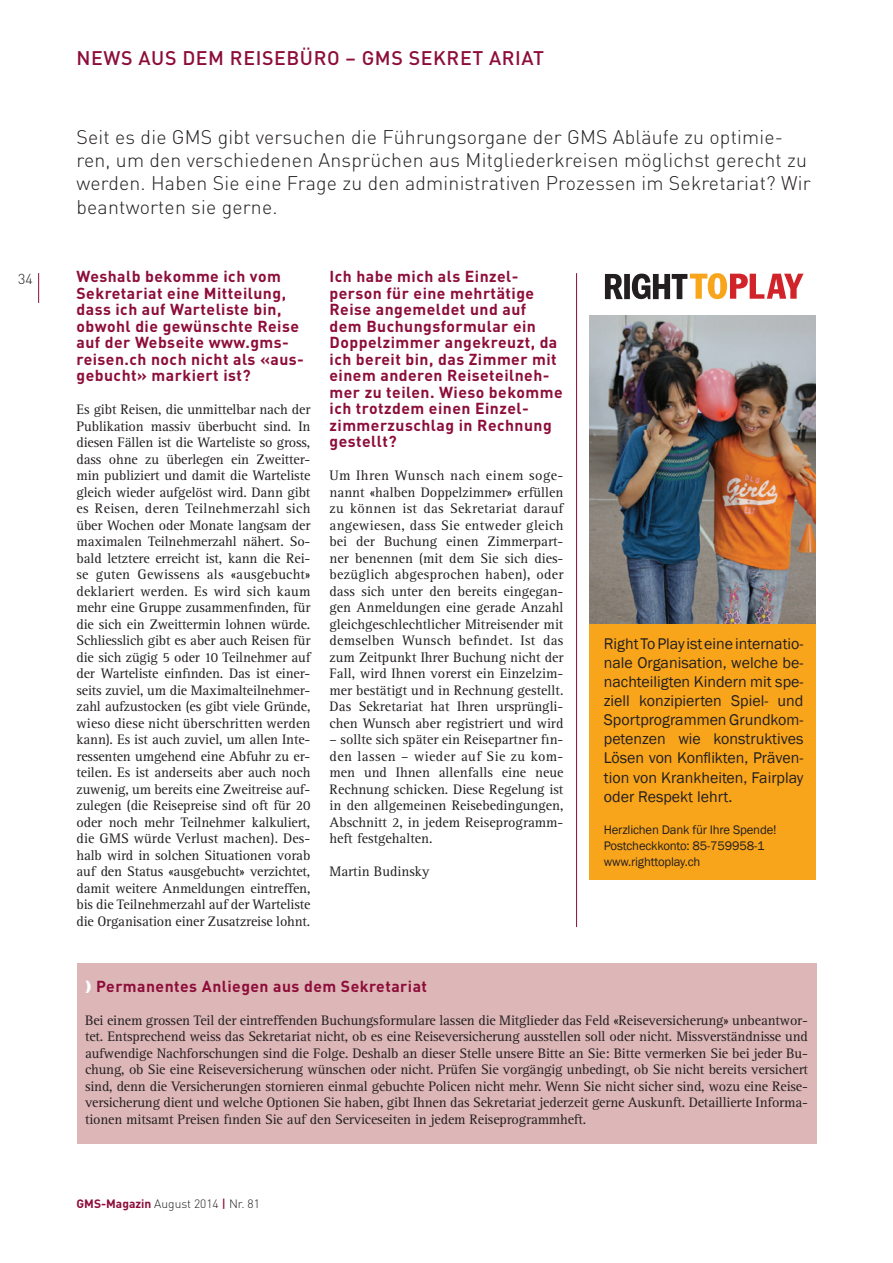
<style>
.page{position:relative;width:893px;height:1263px;background:#fff}
.page>*{position:absolute;margin:0;border:0;box-sizing:border-box;transform-origin:0 0}
.t1{font:300 19.5px/23.4px "DIN";letter-spacing:.01em;color:#231f20}
.t2{font:500 19.5px "DIN";letter-spacing:.03em;color:#8d0d3a}
.t3{font:15.9px/19.2px "Franklin Gothic";color:#231f20;text-align:justify}
.t4{font:700 15.75px/16.5px "DIN";letter-spacing:.03em;color:#8d0d3a}
.t5{font:14.25px/16.5px "Rotis Serif";color:#231f20;text-align:justify}
.t6{font:300 14.25px "DIN";color:#231f20}
.t7{font:12.75px/15.9px "Franklin Gothic";letter-spacing:-.015em;color:#231f20}
.t8{font:300 12px "DIN";color:#231f20}
.s1{color:#fff}
.s2{font-weight:700;color:#8d0d3a}
.s3{font-weight:500;color:#8d0d3a}
</style>
<div class="page">
<hr style="left:38px;top:273px;width:1px;height:30px;background:#8d0d3a">
<div style="left:77px;top:963px;width:739px;height:181px;background:#ddb6b7"></div>
<img style="left:589px;top:316px;width:226px;height:308px">
<div style="left:589px;top:624px;width:226px;height:255px;background:#f9a51b"></div>
<svg style="left:605px;top:273px;width:198px;height:26px"></svg>
<hr style="left:576px;top:273px;width:1px;height:654px;background:#8d0d3a">
<p class="t6" style="left:18px;top:270px;width:16px">34</p>
<h1 class="t2" style="left:77px;top:45px;width:469px">NEWS AUS DEM REISEBÜRO – GMS SEKRET ARIAT</h1>
<p class="t1" style="left:77px;top:125px;width:736px">Seit es die GMS gibt versuchen die Führungsorgane der GMS Abläufe zu optimie&shy;ren, um den verschiedenen Ansprüchen aus Mitgliederkreisen möglichst gerecht zu werden. Haben Sie eine Frage zu den administrativen Prozessen im Sekretariat? Wir beantworten sie gerne.</p>
<p class="t4" style="left:77px;top:267px;width:229px">Weshalb bekomme ich vom<br>Sekretariat eine Mitteilung, dass ich auf Warteliste bin, obwohl die gewünschte Reise auf der Webseite www.gms&shy;reisen.ch noch nicht als «aus&shy;gebucht» markiert ist?</p>
<p class="t5" style="left:77px;top:401px;width:235px">Es gibt Reisen, die unmittelbar nach der Publikation massiv überbucht sind. In diesen Fällen ist die Warteliste so gross, dass ohne zu überlegen ein Zweitter&shy;min publiziert und damit die Warteliste gleich wieder aufgelöst wird. Dann gibt es Reisen, deren Teilnehmerzahl sich über Wochen oder Monate langsam der maximalen Teilnehmerzahl nähert. So&shy;bald letztere erreicht ist, kann die Rei&shy;se guten Gewissens als «ausgebucht» deklariert werden. Es wird sich kaum mehr eine Gruppe zusammenfinden, für die sich ein Zweittermin lohnen würde.<br>Schliesslich gibt es aber auch Reisen für die sich zügig 5 oder 10 Teilnehmer auf der Warteliste einfinden. Das ist einer&shy;seits zuviel, um die Maximalteilnehmer&shy;zahl aufzustocken (es gibt viele Gründe, wieso diese nicht überschritten werden kann). Es ist auch zuviel, um allen Inte&shy;ressenten umgehend eine Abfuhr zu er&shy;teilen. Es ist anderseits aber auch noch zuwenig, um bereits eine Zweitreise auf&shy;zulegen (die Reisepreise sind oft für 20 oder noch mehr Teilnehmer kalkuliert, die GMS würde Verlust machen). Des&shy;halb wird in solchen Situationen vorab auf den Status «ausgebucht» verzichtet, damit weitere Anmeldungen eintreffen, bis die Teilnehmerzahl auf der Warteliste die Organisation einer Zusatzreise lohnt.</p>
<p class="t4" style="left:330px;top:267px;width:235px">Ich habe mich als Einzel&shy;person für eine mehrtätige<br>Reise angemeldet und auf<br>dem Buchungsformular ein<br>Doppelzimmer angekreuzt, da ich bereit bin, das Zimmer mit einem anderen Reiseteilneh&shy;mer zu teilen. Wieso bekomme ich trotzdem einen Einzel&shy;zimmerzuschlag in Rechnung gestellt?</p>
<p class="t5" style="left:330px;top:467px;width:235px">Um Ihren Wunsch nach einem soge&shy;nannt «halben Doppelzimmer» erfüllen zu können ist das Sekretariat darauf angewiesen, dass Sie entweder gleich bei der Buchung einen Zimmerpart&shy;ner benennen (mit dem Sie sich dies&shy;bezüglich abgesprochen haben), oder dass sich unter den bereits eingegan&shy;gen Anmeldungen eine gerade Anzahl gleichgeschlechtlicher Mitreisender mit demselben Wunsch befindet. Ist das zum Zeitpunkt Ihrer Buchung nicht der Fall, wird Ihnen vorerst ein Einzelzim&shy;mer bestätigt und in Rechnung gestellt.<br>Das Sekretariat hat Ihren ursprüngli&shy;chen Wunsch aber registriert und wird</p>
<p class="t5" style="left:330px;top:731px;width:235px">– sollte sich später ein Reisepartner fin&shy;den lassen – wieder auf Sie zu kom&shy;men und Ihnen allenfalls eine neue Rechnung schicken. Diese Regelung ist in den allgemeinen Reisebedingungen, Abschnitt 2, in jedem Reiseprogramm&shy;heft festgehalten.</p>
<p class="t5" style="left:330px;top:864px;width:101px">Martin Budinsky</p>
<p class="t3" style="left:604px;top:634px;width:201px">Right To Play ist eine internatio&shy;nale Organisation, welche be&shy;nachteiligten Kindern mit spe&shy;ziell konzipierten Spiel- und Sportprogrammen Grundkom&shy;petenzen wie konstruktives Lösen von Konflikten, Präven&shy;tion von Krankheiten, Fairplay oder Respekt lehrt.</p>
<p class="t7" style="left:604px;top:822px;width:174px">Herzlichen Dank für Ihre Spende!<br>Postcheckkonto: 85-759958-1 www.righttoplay.ch</p>
<p class="t4" style="left:85px;top:977px;width:344px"><span class="s1">❫</span> Permanentes Anliegen aus dem Sekretariat</p>
<p class="t5" style="left:85px;top:1012px;width:724px">Bei einem grossen Teil der eintreffenden Buchungsformulare lassen die Mitglieder das Feld «Reiseversicherung» unbeantwor&shy;tet. Entsprechend weiss das Sekretariat nicht, ob es eine Reiseversicherung ausstellen soll oder nicht. Missverständnisse und aufwendige Nachforschungen sind die Folge. Deshalb an dieser Stelle unsere Bitte an Sie: Bitte vermerken Sie bei jeder Bu&shy;chung, ob Sie eine Reiseversicherung wünschen oder nicht. Prüfen Sie vorgängig unbedingt, ob Sie nicht bereits versichert sind, denn die Versicherungen stornieren einmal gebuchte Policen nicht mehr. Wenn Sie nicht sicher sind, wozu eine Reise&shy;versicherung dient und welche Optionen Sie haben, gibt Ihnen das Sekretariat jederzeit gerne Auskunft. Detaillierte Informa&shy;tionen mitsamt Preisen finden Sie auf den Serviceseiten in jedem Reiseprogrammheft.</p>
<p class="t8" style="left:77px;top:1196px;width:185px"><span class="s2">GMS-Magazin</span> August 2014 <span class="s3">|</span> Nr. 81</p>
</div>
